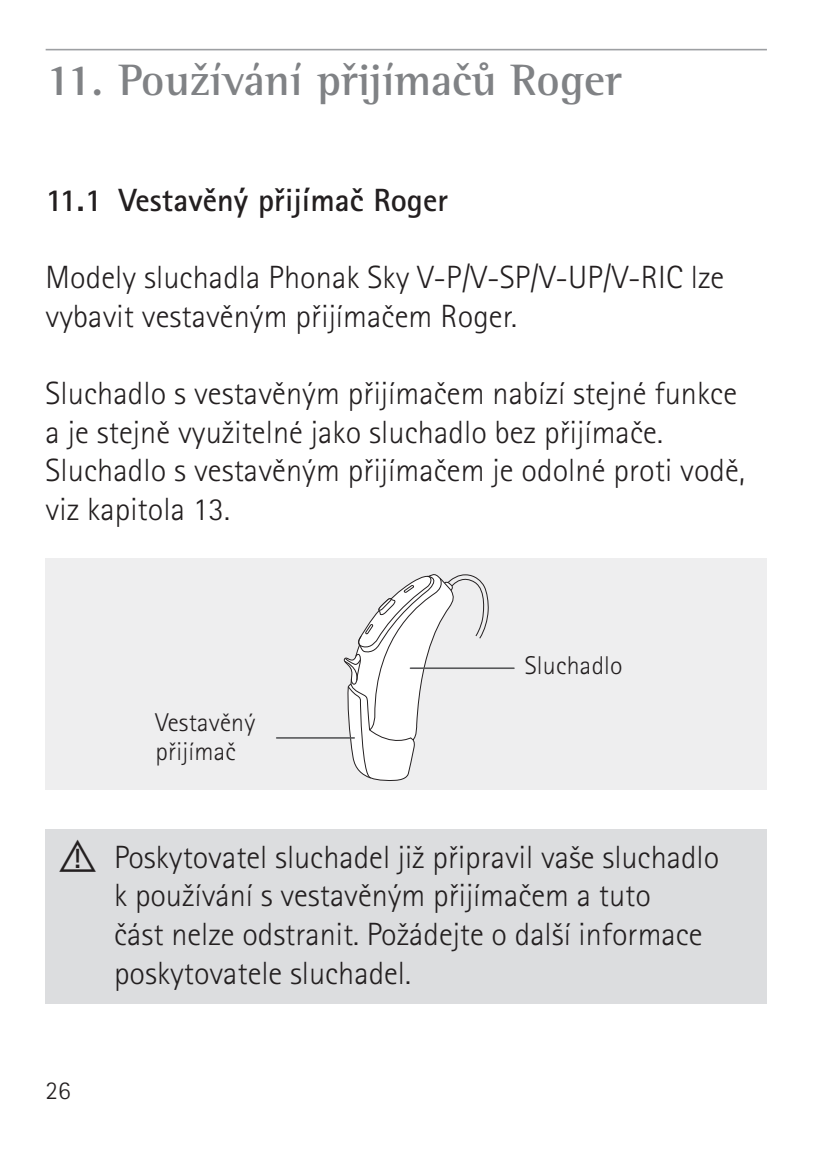
<style>
.page{position:relative;width:840px;height:1151px;background:#fff}
.page>*{position:absolute;margin:0;border:0;box-sizing:border-box;transform-origin:0 0}
.t1{font:700 45px "Rotis Semi Serif Pro";color:#808285}
.t2{font:300 32.2px/38.6px "Rotis Sans Serif Pro";letter-spacing:.005em;color:#231f20}
.t3{font:700 32.2px "Rotis Sans Serif Pro";letter-spacing:.005em;color:#231f20}
.t4{font:300 25.8px/29px "Rotis Sans Serif Pro";letter-spacing:.01em;color:#231f20}
.s1{font-family:"Phonak Pi";font-weight:400}
</style>
<div class="page">
<div style="left:46px;top:558px;width:720px;height:232px;background:#eeeeef"></div>
<svg style="left:343px;top:574px;width:145px;height:207px"></svg>
<hr style="left:410px;top:667px;width:103px;height:2px;background:#57585a">
<hr style="left:276px;top:737px;width:78px;height:2px;background:#57585a">
<hr style="left:46px;top:49px;width:720px;height:1px;background:#9d9fa2">
<div style="left:46px;top:829px;width:720px;height:174px;background:#dcdddf"></div>
<h1 class="t1" style="left:46px;top:53px;width:577px">11. Používání přijímačů Roger</h1>
<p class="t3" style="left:46px;top:180px;width:404px">11.1 Vestavěný přijímač Roger</p>
<p class="t2" style="left:46px;top:258px;width:679px">Modely sluchadla Phonak Sky V-P/V-SP/V-UP/V-RIC lze vybavit vestavěným přijímačem Roger.</p>
<p class="t2" style="left:46px;top:374px;width:700px">Sluchadlo s vestavěným přijímačem nabízí stejné funkce a je stejně využitelné jako sluchadlo bez přijímače.<br>Sluchadlo s vestavěným přijímačem je odolné proti vodě, viz kapitola 13.</p>
<p class="t4" style="left:155px;top:708px;width:101px">Vestavěný přijímač</p>
<p class="t4" style="left:524px;top:651px;width:99px">Sluchadlo</p>
<p class="t2" style="left:114px;top:838px;width:606px;text-indent:-55px"><span class="s1">!</span> Poskytovatel sluchadel již připravil vaše sluchadlo k používání s vestavěným přijímačem a tuto<br>část nelze odstranit. Požádejte o další informace poskytovatele sluchadel.</p>
<p class="t4" style="left:46px;top:1076px;width:26px">26</p>
</div>
